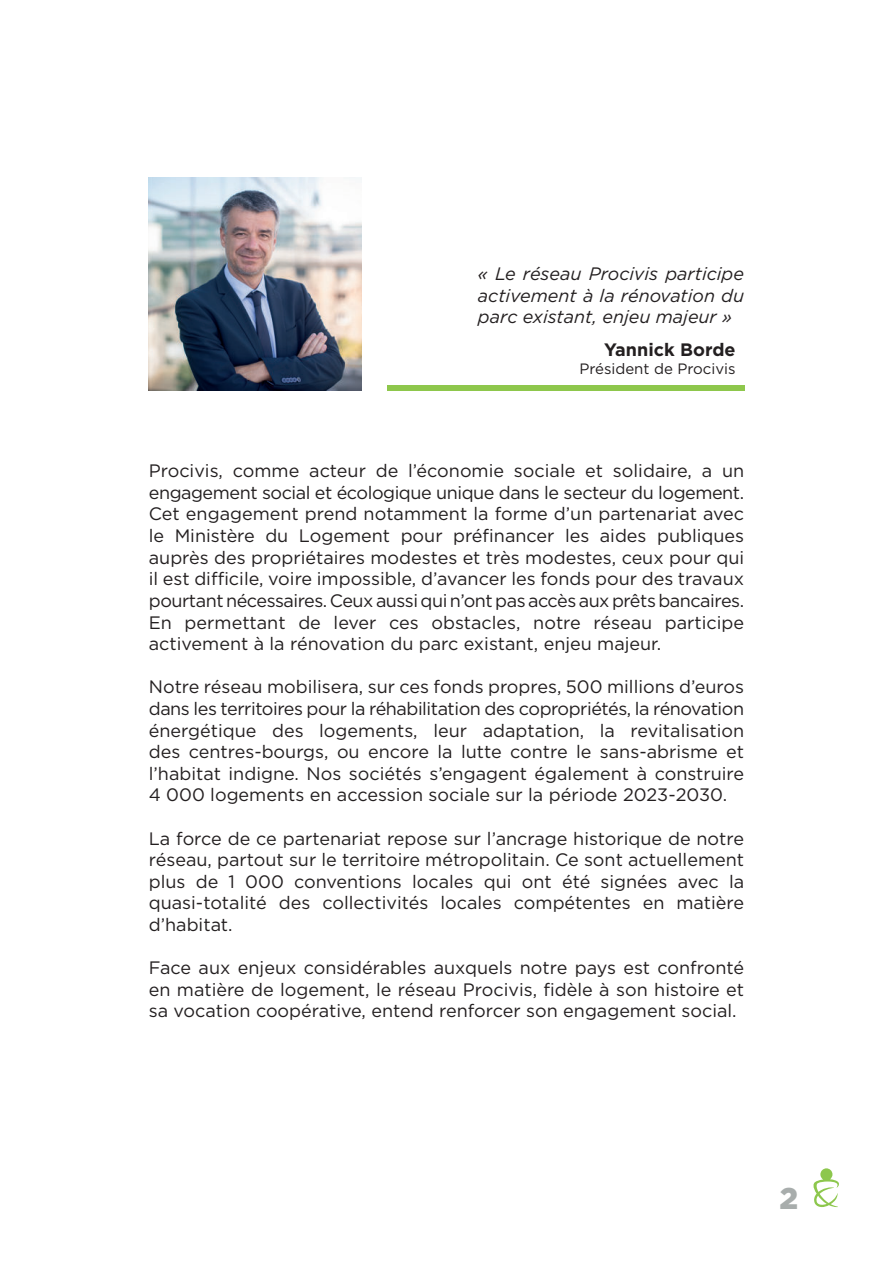
<style>
.page{position:relative;width:893px;height:1263px;background:#fff}
.page>*{position:absolute;margin:0;border:0;box-sizing:border-box;transform-origin:0 0}
.t1{font:900 30px "Gotham";color:#a8adac}
.t2{font:18px/21.6px "Gotham";color:#231f20;text-align:justify}
.t3{font:italic 18px/21.6px "Gotham";color:#231f20;text-align:justify}
.t4{font:700 18px "Gotham";color:#231f20}
.t5{font:15px "Gotham";color:#231f20}
</style>
<div class="page">
<img style="left:149px;top:178px;width:212px;height:213px">
<div style="left:387px;top:385px;width:357px;height:6px;background:#8ec74c"></div>
<svg style="left:813px;top:1168px;width:26px;height:39px"></svg>
<p class="t3" style="left:478px;top:264px;width:268px">« Le réseau Procivis participe activement à la rénovation du parc existant, enjeu majeur »</p>
<p class="t4" style="left:604px;top:339px;width:133px">Yannick Borde</p>
<p class="t5" style="left:579px;top:360px;width:158px">Président de Procivis</p>
<p class="t2" style="left:149px;top:460px;width:597px">Procivis, comme acteur de l’économie sociale et solidaire, a un engagement social et écologique unique dans le secteur du logement.<br>Cet engagement prend notamment la forme d’un partenariat avec le Ministère du Logement pour préfinancer les aides publiques auprès des propriétaires modestes et très modestes, ceux pour qui il est difficile, voire impossible, d’avancer les fonds pour des travaux pourtant nécessaires. Ceux aussi qui n’ont pas accès aux prêts bancaires.<br>En permettant de lever ces obstacles, notre réseau participe activement à la rénovation du parc existant, enjeu majeur.</p>
<p class="t2" style="left:149px;top:676px;width:597px">Notre réseau mobilisera, sur ces fonds propres, 500 millions d’euros dans les territoires pour la réhabilitation des copropriétés, la rénovation énergétique des logements, leur adaptation, la revitalisation des centres-bourgs, ou encore la lutte contre le sans-abrisme et l’habitat indigne. Nos sociétés s’engagent également à construire 4 000 logements en accession sociale sur la période 2023-2030.</p>
<p class="t2" style="left:149px;top:827px;width:597px">La force de ce partenariat repose sur l’ancrage historique de notre réseau, partout sur le territoire métropolitain. Ce sont actuellement plus de 1 000 conventions locales qui ont été signées avec la quasi-totalité des collectivités locales compétentes en matière d’habitat.</p>
<p class="t2" style="left:149px;top:957px;width:597px">Face aux enjeux considérables auxquels notre pays est confronté en matière de logement, le réseau Procivis, fidèle à son histoire et sa vocation coopérative, entend renforcer son engagement social.</p>
<h1 class="t1" style="left:779px;top:1185px;width:20px">2</h1>
</div>
